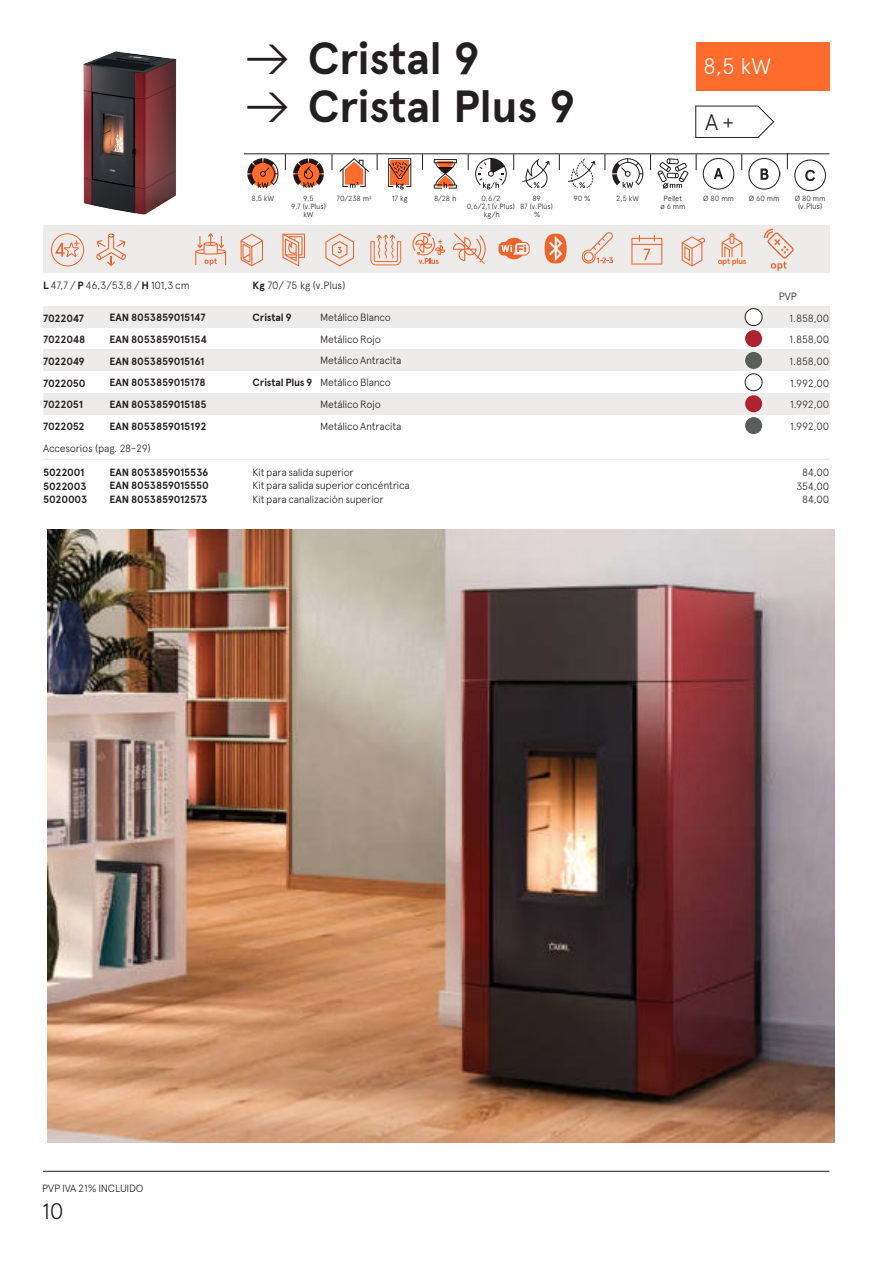
<style>
.page{position:relative;width:893px;height:1263px;background:#fff}
.page>*{position:absolute;margin:0;border:0;box-sizing:border-box;transform-origin:0 0}
._03_Testo{font:700 45px "Apercu";letter-spacing:-.01em;color:#231f20}
._03_Testo-2{font:300 22.5px "Apercu";color:#fff}
.t1{font:300 22.5px "Apercu";color:#231f20}
._03_Testo-3{font:300 10.5px "Apercu";letter-spacing:-.025em;color:#231f20}
._03_Testo-4{font:700 10.5px "Apercu";letter-spacing:-.02em;color:#231f20}
.Testino_7_pt_sinistr{font:300 10.5px "Apercu";letter-spacing:-.015em;color:#231f20}
._03_Testo-5{font:300 10.5px "Apercu";color:#231f20}
.t2{font:700 8.25px "Apercu";letter-spacing:-.03em;color:#ff6c2c}
.testino_7_pt_central{font:300 7.8px "Apercu";color:#231f20}
.testino_7_pt_central-2{font:300 7.5px/8.1px "Apercu";letter-spacing:-.015em;color:#231f20;text-align:center}
.s1{font-weight:700}
.s2{font-family:"Riforma";font-weight:300;font-size:42px}
</style>
<div class="page">
<hr style="left:43px;top:1171px;width:786px;height:1px;background:#231f20">
<img style="left:83px;top:51px;width:94px;height:164px">
<div style="left:43px;top:306px;width:787px;height:22px;background:#eeeceb"></div>
<div style="left:43px;top:393px;width:787px;height:22px;background:#eeeceb"></div>
<div style="left:43px;top:350px;width:787px;height:21px;background:#eeeceb"></div>
<div style="left:745px;top:330px;width:17px;height:17px;background:#ae212e;border-radius:50%"></div>
<div style="left:745px;top:395px;width:17px;height:17px;background:#ae212e;border-radius:50%"></div>
<div style="left:745px;top:309px;width:17px;height:17px;background:#fff;border-radius:50%"></div>
<div style="left:745px;top:308px;width:17px;height:18px;border:1px solid #231f20;border-radius:50%"></div>
<div style="left:745px;top:374px;width:17px;height:17px;border:1px solid #231f20;border-radius:50%"></div>
<div style="left:745px;top:352px;width:17px;height:17px;background:#5b5d5d;border-radius:50%"></div>
<div style="left:745px;top:417px;width:17px;height:17px;background:#5b5d5d;border-radius:50%"></div>
<div style="left:44px;top:225px;width:786px;height:48px;background:#eeeceb"></div>
<svg style="left:96px;top:233px;width:30px;height:33px"></svg>
<svg style="left:581px;top:232px;width:32px;height:32px"></svg>
<svg style="left:631px;top:235px;width:32px;height:30px"></svg>
<svg style="left:681px;top:236px;width:25px;height:31px"></svg>
<svg style="left:722px;top:233px;width:20px;height:24px"></svg>
<svg style="left:195px;top:233px;width:32px;height:33px"></svg>
<svg style="left:51px;top:234px;width:33px;height:32px"></svg>
<div style="left:51px;top:233px;width:33px;height:33px;border:1px solid #ff6c2c;border-radius:50%"></div>
<svg style="left:544px;top:233px;width:23px;height:31px"></svg>
<svg style="left:282px;top:233px;width:23px;height:34px"></svg>
<svg style="left:325px;top:233px;width:29px;height:34px"></svg>
<svg style="left:370px;top:234px;width:32px;height:32px"></svg>
<svg style="left:453px;top:233px;width:33px;height:31px"></svg>
<svg style="left:498px;top:237px;width:32px;height:23px"></svg>
<svg style="left:240px;top:233px;width:23px;height:34px"></svg>
<svg style="left:412px;top:233px;width:33px;height:31px"></svg>
<svg style="left:285px;top:154px;width:1px;height:16px"></svg>
<svg style="left:377px;top:154px;width:1px;height:16px"></svg>
<svg style="left:422px;top:154px;width:1px;height:16px"></svg>
<svg style="left:650px;top:154px;width:1px;height:16px"></svg>
<svg style="left:468px;top:154px;width:1px;height:16px"></svg>
<svg style="left:696px;top:154px;width:1px;height:16px"></svg>
<svg style="left:513px;top:154px;width:1px;height:16px"></svg>
<svg style="left:741px;top:154px;width:1px;height:16px"></svg>
<svg style="left:559px;top:154px;width:1px;height:16px"></svg>
<svg style="left:605px;top:154px;width:1px;height:16px"></svg>
<hr style="left:244px;top:153px;width:585px;height:1px;background:#231f20">
<svg style="left:247px;top:158px;width:32px;height:30px"></svg>
<svg style="left:332px;top:154px;width:38px;height:34px"></svg>
<svg style="left:475px;top:158px;width:32px;height:32px"></svg>
<svg style="left:612px;top:158px;width:32px;height:30px"></svg>
<svg style="left:748px;top:158px;width:32px;height:32px"></svg>
<svg style="left:388px;top:158px;width:24px;height:32px"></svg>
<svg style="left:522px;top:158px;width:28px;height:31px"></svg>
<svg style="left:293px;top:158px;width:31px;height:30px"></svg>
<svg style="left:433px;top:159px;width:24px;height:30px"></svg>
<svg style="left:568px;top:158px;width:28px;height:31px"></svg>
<svg style="left:703px;top:158px;width:31px;height:32px"></svg>
<svg style="left:657px;top:158px;width:32px;height:31px"></svg>
<svg style="left:794px;top:159px;width:32px;height:32px"></svg>
<svg style="left:787px;top:153px;width:1px;height:16px"></svg>
<svg style="left:695px;top:105px;width:80px;height:33px"></svg>
<div style="left:696px;top:43px;width:134px;height:48px;background:#ff6c2c"></div>
<hr style="left:43px;top:459px;width:787px;height:1px;background:#eeeceb">
<svg style="left:763px;top:229px;width:31px;height:42px"></svg>
<img style="left:48px;top:530px;width:786px;height:612px">
<p class="_03_Testo-5" style="left:43px;top:279px;width:148px"><span class="s1">L</span> 47,7 / <span class="s1">P</span> 46,3/53,8 / <span class="s1">H</span> 101,3 cm</p>
<p class="_03_Testo-4" style="left:43px;top:312px;width:42px">7022047</p>
<p class="_03_Testo-4" style="left:43px;top:333px;width:44px">7022048</p>
<p class="_03_Testo-4" style="left:43px;top:355px;width:43px">7022049</p>
<p class="_03_Testo-4" style="left:43px;top:377px;width:44px">7022050</p>
<p class="_03_Testo-4" style="left:43px;top:398px;width:41px">7022051</p>
<p class="_03_Testo-4" style="left:43px;top:420px;width:43px">7022052</p>
<p class="Testino_7_pt_sinistr" style="left:43px;top:442px;width:109px">Accesorios (pag. 28-29)</p>
<p class="_03_Testo-4" style="left:43px;top:466px;width:43px">5022001</p>
<p class="_03_Testo-4" style="left:43px;top:479px;width:45px">5022003</p>
<p class="_03_Testo-4" style="left:43px;top:493px;width:46px">5020003</p>
<p class="_03_Testo-4" style="left:109px;top:311px;width:98px">EAN 8053859015147</p>
<p class="_03_Testo-4" style="left:109px;top:333px;width:99px">EAN 8053859015154</p>
<p class="_03_Testo-4" style="left:109px;top:355px;width:97px">EAN 8053859015161</p>
<p class="_03_Testo-4" style="left:109px;top:376px;width:98px">EAN 8053859015178</p>
<p class="_03_Testo-4" style="left:109px;top:398px;width:99px">EAN 8053859015185</p>
<p class="_03_Testo-4" style="left:109px;top:420px;width:99px">EAN 8053859015192</p>
<p class="_03_Testo-4" style="left:109px;top:466px;width:101px">EAN 8053859015536</p>
<p class="_03_Testo-4" style="left:109px;top:479px;width:101px">EAN 8053859015550</p>
<p class="_03_Testo-4" style="left:109px;top:493px;width:99px">EAN 8053859012573</p>
<p class="_03_Testo" style="left:244px;top:31px;width:237px"><span class="s2">→</span> Cristal 9</p>
<p class="_03_Testo" style="left:244px;top:79px;width:333px"><span class="s2">→</span> Cristal Plus 9</p>
<p class="_03_Testo-2" style="left:703px;top:53px;width:70px">8,5 kW</p>
<p class="t1" style="left:705px;top:108px;width:31px">A +</p>
<p class="testino_7_pt_central-2" style="left:252px;top:195px;width:24px">8,5 kW</p>
<p class="testino_7_pt_central-2" style="left:303px;top:195px;width:12px">9,5</p>
<p class="testino_7_pt_central-2" style="left:291px;top:203px;width:36px">9,7 (v.Plus)</p>
<p class="testino_7_pt_central-2" style="left:303px;top:211px;width:12px">kW</p>
<p class="testino_7_pt_central-2" style="left:337px;top:195px;width:36px">70/238 m<sup>3</sup></p>
<p class="testino_7_pt_central-2" style="left:392px;top:195px;width:17px">17 kg</p>
<p class="testino_7_pt_central-2" style="left:434px;top:195px;width:24px">8/28 h</p>
<p class="testino_7_pt_central-2" style="left:574px;top:195px;width:18px">90 %</p>
<p class="testino_7_pt_central-2" style="left:616px;top:195px;width:24px">2,5 kW</p>
<p class="testino_7_pt_central-2" style="left:664px;top:195px;width:20px">Pellet</p>
<p class="testino_7_pt_central-2" style="left:660px;top:203px;width:27px">ø 6 mm</p>
<p class="testino_7_pt_central-2" style="left:467px;top:195px;width:50px">0,6/2<br>0,6/2,1 (v.Plus) kg/h</p>
<p class="testino_7_pt_central-2" style="left:532px;top:195px;width:10px">89</p>
<p class="testino_7_pt_central-2" style="left:703px;top:195px;width:32px">Ø 80 mm</p>
<p class="testino_7_pt_central-2" style="left:520px;top:203px;width:34px">87 (v.Plus) %</p>
<p class="testino_7_pt_central-2" style="left:749px;top:195px;width:32px">Ø 60 mm</p>
<p class="testino_7_pt_central-2" style="left:795px;top:195px;width:32px">Ø 80 mm</p>
<p class="testino_7_pt_central" style="left:798px;top:202px;width:26px">(v.Plus)</p>
<p class="t2" style="left:718px;top:257px;width:30px">opt plus</p>
<p class="Testino_7_pt_sinistr" style="left:253px;top:279px;width:94px"><span class="s1">Kg</span> 70/ 75 kg (v.Plus)</p>
<p class="_03_Testo-4" style="left:253px;top:311px;width:41px">Cristal 9</p>
<p class="_03_Testo-3" style="left:320px;top:311px;width:73px">Metálico Blanco</p>
<p class="_03_Testo-3" style="left:320px;top:333px;width:62px">Metálico Rojo</p>
<p class="_03_Testo-3" style="left:320px;top:354px;width:83px">Metálico Antracita</p>
<p class="_03_Testo-3" style="left:253px;top:376px;width:140px"><span class="s1">Cristal Plus 9</span> Metálico Blanco</p>
<p class="_03_Testo-3" style="left:320px;top:398px;width:62px">Metálico Rojo</p>
<p class="_03_Testo-3" style="left:320px;top:420px;width:83px">Metálico Antracita</p>
<p class="_03_Testo-3" style="left:253px;top:466px;width:103px">Kit para salida superior</p>
<p class="_03_Testo-3" style="left:253px;top:479px;width:159px">Kit para salida superior concéntrica</p>
<p class="_03_Testo-3" style="left:253px;top:493px;width:132px">Kit para canalización superior</p>
<p class="_03_Testo-3" style="left:779px;top:290px;width:20px">PVP</p>
<p class="_03_Testo-3" style="left:789px;top:312px;width:41px">1.858,00</p>
<p class="_03_Testo-3" style="left:789px;top:333px;width:41px">1.858,00</p>
<p class="_03_Testo-3" style="left:789px;top:355px;width:41px">1.858,00</p>
<p class="_03_Testo-3" style="left:790px;top:377px;width:40px">1.992,00</p>
<p class="_03_Testo-3" style="left:790px;top:398px;width:40px">1.992,00</p>
<p class="_03_Testo-3" style="left:790px;top:420px;width:40px">1.992,00</p>
<p class="_03_Testo-3" style="left:802px;top:466px;width:28px">84,00</p>
<p class="_03_Testo-3" style="left:796px;top:480px;width:34px">354,00</p>
<p class="_03_Testo-3" style="left:802px;top:493px;width:28px">84,00</p>
<p class="_03_Testo-3" style="left:42px;top:1182px;width:103px">PVP IVA 21% INCLUIDO</p>
<h2 class="t1" style="left:42px;top:1198px;width:23px">10</h2>
</div>
